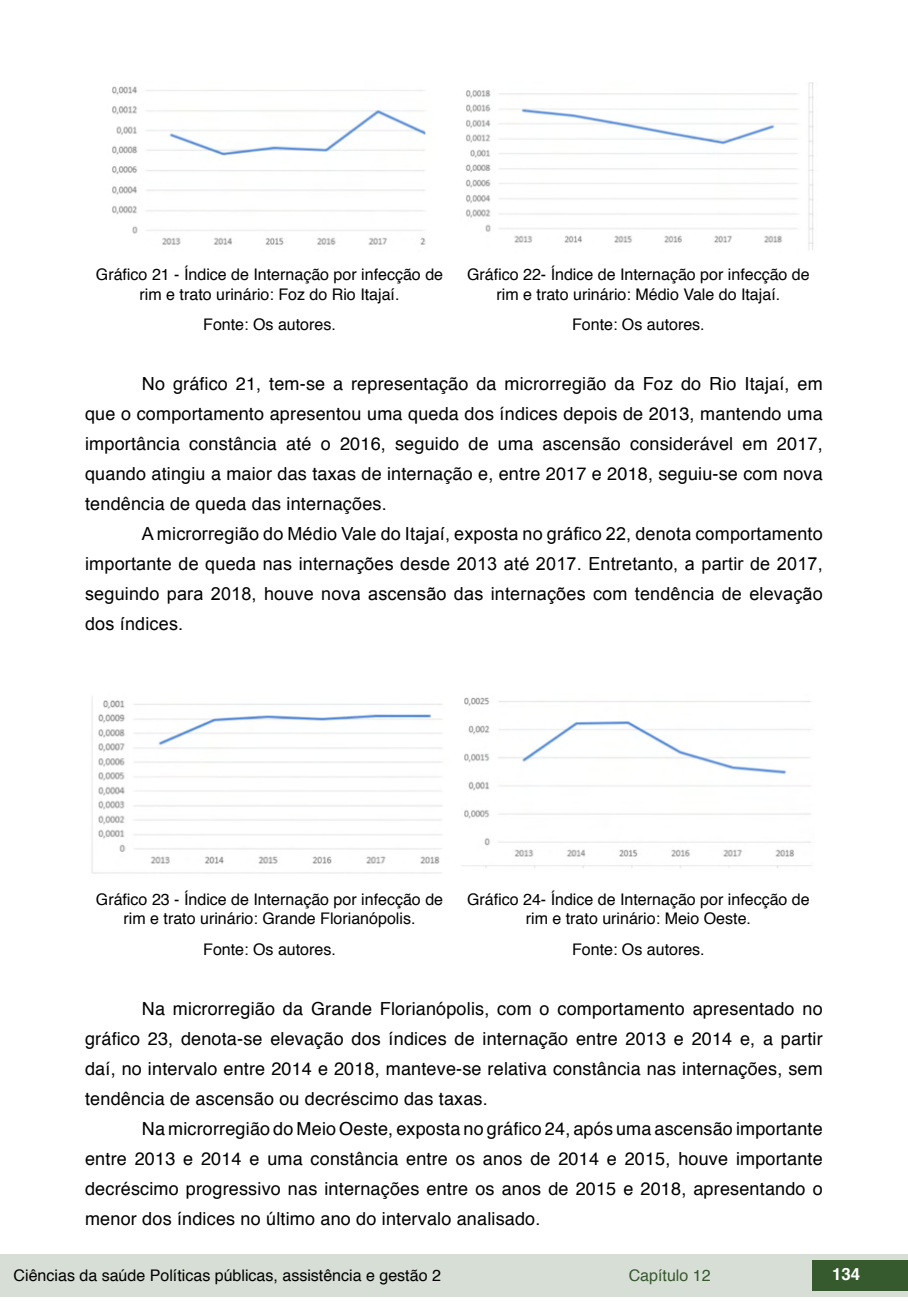
<style>
.page{position:relative;width:908px;height:1304px;background:#fff}
.page>*{position:absolute;margin:0;border:0;box-sizing:border-box;transform-origin:0 0}
.txt{font:18px/30px "Helvetica";letter-spacing:.01em;color:#000;text-align:justify}
.txt-2{font:18px/30px "Arial";letter-spacing:.01em;color:#000;text-align:justify}
.t1{font:700 16.8px "Helvetica";color:#fff}
.imagens_graf_tab{font:16px/19.2px "Helvetica";color:#000;text-align:center}
.t2{font:16px "Helvetica";color:#36592e}
</style>
<div class="page">
<div style="left:0;top:1254px;width:906px;height:43px;background:#d7ded5"></div>
<div style="left:812px;top:1261px;width:95px;height:30px;background:#36592e"></div>
<img style="left:112px;top:86px;width:314px;height:159px">
<img style="left:466px;top:82px;width:348px;height:168px">
<img style="left:91px;top:697px;width:351px;height:177px">
<img style="left:461px;top:697px;width:350px;height:171px">
<p class="imagens_graf_tab" style="left:96px;top:266px;width:348px">Gráfico 21 - Índice de Internação por infecção de rim e trato urinário: Foz do Rio Itajaí.</p>
<p class="imagens_graf_tab" style="left:203px;top:315px;width:134px">Fonte: Os autores.</p>
<p class="imagens_graf_tab" style="left:467px;top:266px;width:344px">Gráfico 22- Índice de Internação por infecção de rim e trato urinário: Médio Vale do Itajaí.</p>
<p class="imagens_graf_tab" style="left:572px;top:315px;width:134px">Fonte: Os autores.</p>
<p class="txt" style="left:85px;top:369px;width:738px;text-indent:57px">No gráfico 21, tem-se a representação da microrregião da Foz do Rio Itajaí, em que o comportamento apresentou uma queda dos índices depois de 2013, mantendo uma importância constância até o 2016, seguido de uma ascensão considerável em 2017, quando atingiu a maior das taxas de internação e, entre 2017 e 2018, seguiu-se com nova tendência de queda das internações.</p>
<p class="txt-2" style="left:85px;top:519px;width:738px;text-indent:57px">A microrregião do Médio Vale do Itajaí, exposta no gráfico 22, denota comportamento importante de queda nas internações desde 2013 até 2017. Entretanto, a partir de 2017, seguindo para 2018, houve nova ascensão das internações com tendência de elevação dos índices.</p>
<p class="imagens_graf_tab" style="left:96px;top:890px;width:348px">Gráfico 23 - Índice de Internação por infecção de rim e trato urinário: Grande Florianópolis.</p>
<p class="imagens_graf_tab" style="left:203px;top:940px;width:134px">Fonte: Os autores.</p>
<p class="imagens_graf_tab" style="left:467px;top:890px;width:344px">Gráfico 24- Índice de Internação por infecção de rim e trato urinário: Meio Oeste.</p>
<p class="imagens_graf_tab" style="left:572px;top:940px;width:134px">Fonte: Os autores.</p>
<p class="txt" style="left:85px;top:994px;width:738px;text-indent:57px">Na microrregião da Grande Florianópolis, com o comportamento apresentado no gráfico 23, denota-se elevação dos índices de internação entre 2013 e 2014 e, a partir daí, no intervalo entre 2014 e 2018, manteve-se relativa constância nas internações, sem tendência de ascensão ou decréscimo das taxas.</p>
<p class="txt" style="left:85px;top:1114px;width:738px;text-indent:57px">Na microrregião do Meio Oeste, exposta no gráfico 24, após uma ascensão importante entre 2013 e 2014 e uma constância entre os anos de 2014 e 2015, houve importante decréscimo progressivo nas internações entre os anos de 2015 e 2018, apresentando o menor dos índices no último ano do intervalo analisado.</p>
<p class="imagens_graf_tab" style="left:14px;top:1266px;width:428px">Ciências da saúde Políticas públicas, assistência e gestão 2</p>
<p class="t2" style="left:628px;top:1263px;width:83px">Capítulo 12</p>
<p class="t1" style="left:831px;top:1261px;width:30px">134</p>
</div>
